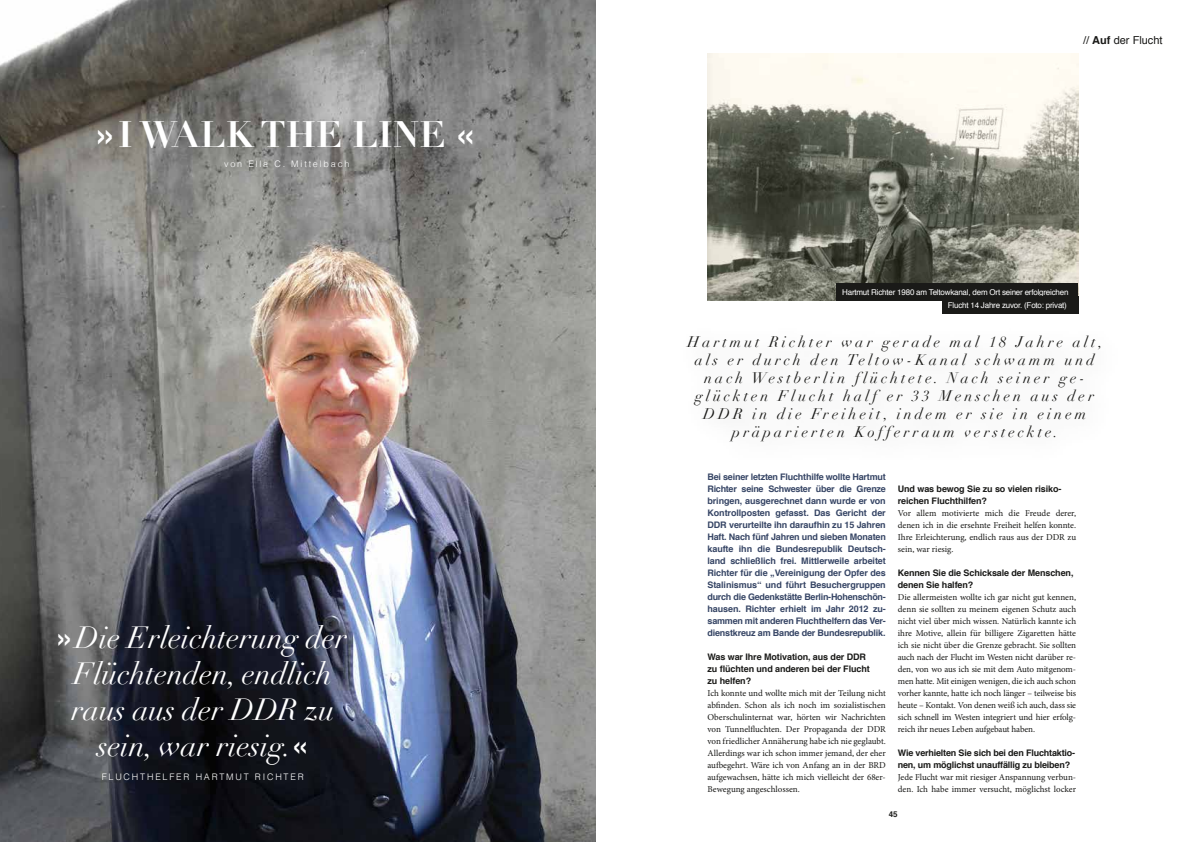
<style>
.page{position:relative;width:1191px;height:842px;background:#fff}
.page>*{position:absolute;margin:0;border:0;box-sizing:border-box;transform-origin:0 0}
.t1{font:700 36px "Didot";color:#fff}
.t2{font:italic 30px/36px "Didot";color:#fff;text-align:center}
.t3{font:italic 15px/18px "Didot";letter-spacing:.2em;color:#1a1a18;text-align:center}
.t4{font:11px "Helvetica";color:#1a1a18}
.t5{font:9px/12px "Minion Pro";letter-spacing:-.005em;color:#1a1a18;text-align:justify}
.t6{font:700 9px/12px "Helvetica";letter-spacing:-.02em;color:#364565;text-align:justify}
.t7{font:700 9px/12px "Helvetica";letter-spacing:-.01em;color:#1a1a18}
.t8{font:300 9px "Helvetica";letter-spacing:.2em;color:#fff}
.t9{font:8px/13.8px "Helvetica";letter-spacing:-.025em;color:#fff;text-align:right}
.t10{font:700 8px "Helvetica";color:#1a1a18}
.s1{font-family:"Helvetica"}
.s2{font-family:"Helvetica";font-weight:700;font-style:normal}
.s3{font-weight:700}
</style>
<div class="page">
<img style="left:0;top:0;width:595px;height:842px">
<img style="left:707px;top:54px;width:371px;height:246px">
<div style="left:675px;top:323px;width:449px;height:144px;background:#fafafa"></div>
<div style="left:836px;top:283px;width:242px;height:17px;background:#1a1a18"></div>
<div style="left:942px;top:297px;width:136px;height:17px;background:#1a1a18"></div>
<h1 class="t1" style="left:98px;top:112px;width:379px"><span class="s1">»</span>I WALK THE LINE <span class="s1">«</span></h1>
<p class="t8" style="left:224px;top:158px;width:127px">von Ella C. Mittelbach</p>
<h2 class="t2" style="left:58px;top:620px;width:290px"><span class="s2">»</span>Die Erleichterung der<br>Flüchtenden, endlich raus aus der DDR zu sein, war riesig.<span class="s2">«</span></h2>
<p class="t8" style="left:102px;top:771px;width:203px">FLUCHTHELFER HARTMUT RICHTER</p>
<p class="t4" style="left:1083px;top:31px;width:81px">// <span class="s3">Auf</span> der Flucht</p>
<p class="t9" style="left:842px;top:285px;width:228px">Hartmut Richter 1980 am Teltowkanal, dem Ort seiner erfolgreichen<br>Flucht 14 Jahre zuvor. (Foto: privat)</p>
<p class="t3" style="left:687px;top:333px;width:417px">Hartmut Richter war gerade mal 18 Jahre alt, als er durch den Teltow-Kanal schwamm und nach Westberlin flüchtete. Nach seiner ge&shy;glückten Flucht half er 33 Menschen aus der DDR in die Freiheit, indem er sie in einem präparierten Kofferraum versteckte.</p>
<p class="t6" style="left:707px;top:471px;width:180px">Bei seiner letzten Fluchthilfe wollte Hartmut Richter seine Schwester über die Grenze bringen, ausgerechnet dann wurde er von Kontrollposten gefasst. Das Gericht der DDR verurteilte ihn daraufhin zu 15 Jahren Haft. Nach fünf Jahren und sieben Monaten kaufte ihn die Bundesrepublik Deutsch&shy;land schließlich frei. Mittlerweile arbeitet Richter für die „Vereinigung der Opfer des Stalinismus“ und führt Besuchergruppen durch die Gedenkstätte Berlin-Hohenschön&shy;hausen. Richter erhielt im Jahr 2012 zu&shy;sammen mit anderen Fluchthelfern das Ver&shy;dienstkreuz am Bande der Bundesrepublik.</p>
<p class="t7" style="left:707px;top:651px;width:164px">Was war Ihre Motivation, aus der DDR zu flüchten und anderen bei der Flucht zu helfen?</p>
<p class="t5" style="left:707px;top:687px;width:180px">Ich konnte und wollte mich mit der Teilung nicht abfinden. Schon als ich noch im sozialistischen Oberschulinternat war, hörten wir Nachrichten von Tunnelfluchten. Der Propaganda der DDR von friedlicher Annäherung habe ich nie geglaubt.<br>Allerdings war ich schon immer jemand, der eher aufbegehrt. Wäre ich von Anfang an in der BRD aufgewachsen, hätte ich mich vielleicht der 68er-Bewegung angeschlossen.</p>
<p class="t7" style="left:897px;top:483px;width:165px">Und was bewog Sie zu so vielen risiko&shy;reichen Fluchthilfen?</p>
<p class="t5" style="left:897px;top:507px;width:180px">Vor allem motivierte mich die Freude derer, denen ich in die ersehnte Freiheit helfen konnte.<br>Ihre Erleichterung, endlich raus aus der DDR zu sein, war riesig.</p>
<p class="t7" style="left:897px;top:567px;width:177px">Kennen Sie die Schicksale der Menschen, denen Sie halfen?</p>
<p class="t5" style="left:897px;top:591px;width:180px">Die allermeisten wollte ich gar nicht gut kennen, denn sie sollten zu meinem eigenen Schutz auch nicht viel über mich wissen. Natürlich kannte ich ihre Motive, allein für billigere Zigaretten hätte ich sie nicht über die Grenze gebracht. Sie sollten auch nach der Flucht im Westen nicht darüber re&shy;den, von wo aus ich sie mit dem Auto mitgenom&shy;men hatte. Mit einigen wenigen, die ich auch schon vorher kannte, hatte ich noch länger – teilweise bis heute – Kontakt. Von denen weiß ich auch, dass sie sich schnell im Westen integriert und hier erfolg&shy;reich ihr neues Leben aufgebaut haben.</p>
<p class="t7" style="left:897px;top:747px;width:179px">Wie verhielten Sie sich bei den Fluchtaktio&shy;nen, um möglichst unauffällig zu bleiben?</p>
<p class="t5" style="left:897px;top:771px;width:180px">Jede Flucht war mit riesiger Anspannung verbun&shy;den. Ich habe immer versucht, möglichst locker</p>
<p class="t10" style="left:888px;top:807px;width:10px">45</p>
</div>
